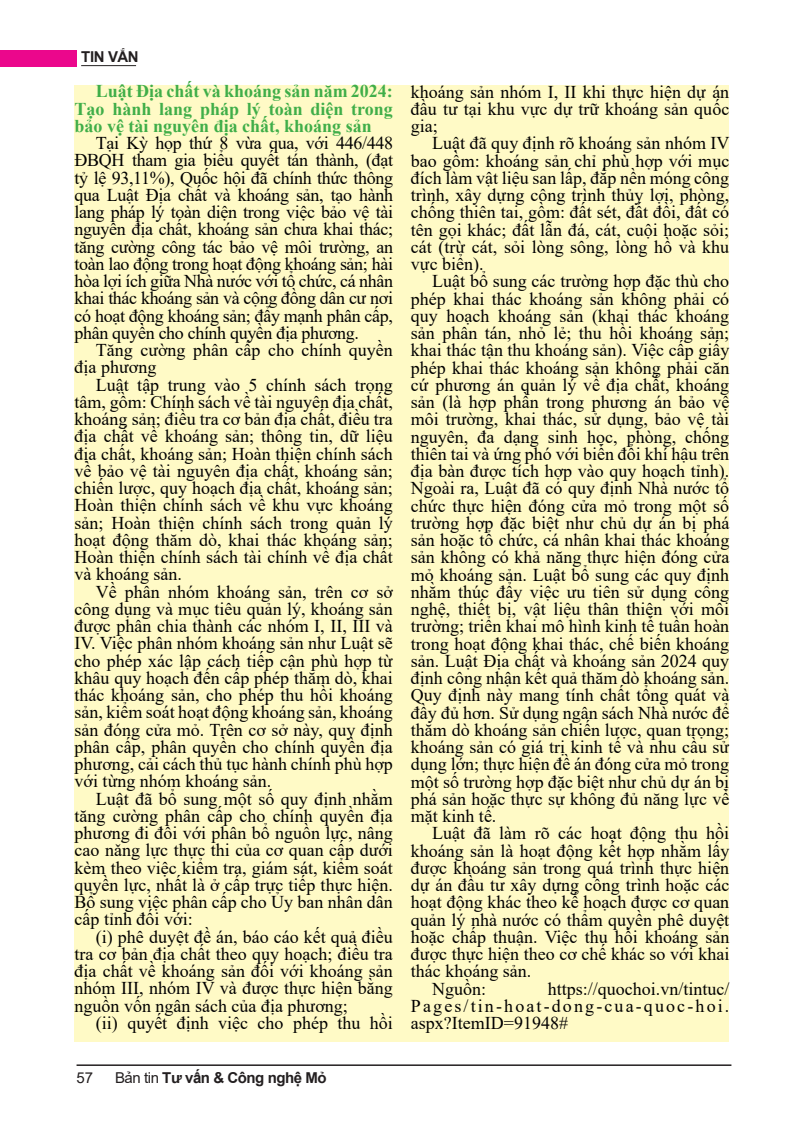
<style>
.page{position:relative;width:808px;height:1127px;background:#fff}
.page>*{position:absolute;margin:0;border:0;box-sizing:border-box;transform-origin:0 0}
.t1{font:18px/17.2px "Times New Roman";color:#000;text-align:justify}
.t2{font:700 18px/17.2px "Times New Roman";color:#40ae49;text-align:justify}
.t3{font:700 15px "Arial";letter-spacing:-.03em;color:#231f20}
.s1{font-weight:400}
</style>
<div class="page">
<hr style="left:81px;top:65px;width:55px;height:1px;background:#231f20">
<div style="left:0;top:50px;width:76px;height:16px;background:#eb078c"></div>
<hr style="left:77px;top:1064px;width:654px;height:2px;background:#231f20">
<div style="left:75px;top:85px;width:654px;height:957px;background:#fffac6"></div>
<p class="t3" style="left:81px;top:46px;width:59px">TIN VẮN</p>
<p class="t2" style="left:75px;top:82px;width:320px;text-indent:21px">Luật Địa chất và khoáng sản năm 2024:<br>Tạo hành lang pháp lý toàn diện trong bảo vệ tài nguyên địa chất, khoáng sản</p>
<p class="t1" style="left:75px;top:134px;width:320px;text-indent:21px">Tại Kỳ họp thứ 8 vừa qua, với 446/448<br>ĐBQH tham gia biểu quyết tán thành, (đạt tỷ lệ 93,11%), Quốc hội đã chính thức thông qua Luật Địa chất và khoáng sản, tạo hành lang pháp lý toàn diện trong việc bảo vệ tài nguyên địa chất, khoáng sản chưa khai thác; tăng cường công tác bảo vệ môi trường, an toàn lao động trong hoạt động khoáng sản; hài hòa lợi ích giữa Nhà nước với tổ chức, cá nhân khai thác khoáng sản và cộng đồng dân cư nơi có hoạt động khoáng sản; đẩy mạnh phân cấp, phân quyền cho chính quyền địa phương.</p>
<p class="t1" style="left:75px;top:341px;width:320px;text-indent:21px">Tăng cường phân cấp cho chính quyền địa phương</p>
<p class="t1" style="left:75px;top:375px;width:320px;text-indent:21px">Luật tập trung vào 5 chính sách trọng tâm, gồm: Chính sách về tài nguyên địa chất, khoáng sản; điều tra cơ bản địa chất, điều tra địa chất về khoáng sản; thông tin, dữ liệu địa chất, khoáng sản; Hoàn thiện chính sách về bảo vệ tài nguyên địa chất, khoáng sản; chiến lược, quy hoạch địa chất, khoáng sản; Hoàn thiện chính sách về khu vực khoáng sản; Hoàn thiện chính sách trong quản lý hoạt động thăm dò, khai thác khoáng sản; Hoàn thiện chính sách tài chính về địa chất và khoáng sản.</p>
<p class="t1" style="left:75px;top:582px;width:320px;text-indent:21px">Về phân nhóm khoáng sản, trên cơ sở công dụng và mục tiêu quản lý, khoáng sản được phân chia thành các nhóm I, II, III và IV. Việc phân nhóm khoáng sản như Luật sẽ cho phép xác lập cách tiếp cận phù hợp từ khâu quy hoạch đến cấp phép thăm dò, khai thác khoáng sản, cho phép thu hồi khoáng sản, kiểm soát hoạt động khoáng sản, khoáng sản đóng cửa mỏ. Trên cơ sở này, quy định phân cấp, phân quyền cho chính quyền địa phương, cải cách thủ tục hành chính phù hợp với từng nhóm khoáng sản.</p>
<p class="t1" style="left:75px;top:789px;width:320px;text-indent:21px">Luật đã bổ sung một số quy định nhằm tăng cường phân cấp cho chính quyền địa phương đi đôi với phân bổ nguồn lực, nâng cao nǎng lực thực thi của cơ quan cấp dưới kèm theo việc kiểm tra, giám sát, kiểm soát quyền lực, nhất là ở cấp trực tiếp thực hiện.<br>Bổ sung việc phân cấp cho Ủy ban nhân dân cấp tỉnh đối với:</p>
<p class="t1" style="left:75px;top:927px;width:320px;text-indent:21px">(i) phê duyệt đề án, báo cáo kết quả điều tra cơ bản địa chất theo quy hoạch; điều tra địa chất về khoáng sản đối với khoáng sản nhóm III, nhóm IV và được thực hiện bằng nguồn vốn ngân sách của địa phương;</p>
<p class="t1" style="left:96px;top:1014px;width:299px">(ii) quyết định việc cho phép thu hồi</p>
<p class="t3" style="left:77px;top:1067px;width:252px"><span class="s1">57 Bản tin</span> Tư vấn &amp; Công nghệ Mỏ</p>
<p class="t1" style="left:411px;top:82px;width:320px">khoáng sản nhóm I, II khi thực hiện dự án đầu tư tại khu vực dự trữ khoáng sản quốc gia;</p>
<p class="t1" style="left:411px;top:134px;width:320px;text-indent:21px">Luật đã quy định rõ khoáng sản nhóm IV bao gồm: khoáng sản chỉ phù hợp với mục đích làm vật liệu san lấp, đắp nền móng công trình, xây dựng công trình thủy lợi, phòng, chống thiên tai, gồm: đất sét, đất đồi, đất có tên gọi khác; đất lẫn đá, cát, cuội hoặc sỏi; cát (trừ cát, sỏi lòng sông, lòng hồ và khu vực biển).</p>
<p class="t1" style="left:411px;top:272px;width:320px;text-indent:21px">Luật bổ sung các trường hợp đặc thù cho phép khai thác khoáng sản không phải có quy hoạch khoáng sản (khai thác khoáng sản phân tán, nhỏ lẻ; thu hồi khoáng sản; khai thác tận thu khoáng sản). Việc cấp giấy phép khai thác khoáng sản không phải căn cứ phương án quản lý về địa chất, khoáng sản (là hợp phần trong phương án bảo vệ môi trường, khai thác, sử dụng, bảo vệ tài nguyên, đa dạng sinh học, phòng, chống thiên tai và ứng phó với biến đổi khí hậu trên địa bàn được tích hợp vào quy hoạch tỉnh).<br>Ngoài ra, Luật đã có quy định Nhà nước tổ chức thực hiện đóng cửa mỏ trong một số trường hợp đặc biệt như chủ dự án bị phá sản hoặc tổ chức, cá nhân khai thác khoáng sản không có khả năng thực hiện đóng cửa mỏ khoáng sản. Luật bổ sung các quy định nhằm thúc đẩy việc ưu tiên sử dụng công nghệ, thiết bị, vật liệu thân thiện với môi trường; triển khai mô hình kinh tế tuần hoàn trong hoạt động khai thác, chế biến khoáng sản. Luật Địa chất và khoáng sản 2024 quy định công nhận kết quả thăm dò khoáng sản.<br>Quy định này mang tính chất tổng quát và đầy đủ hơn. Sử dụng ngân sách Nhà nước để thăm dò khoáng sản chiến lược, quan trọng; khoáng sản có giá trị kinh tế và nhu cầu sử dụng lớn; thực hiện đề án đóng cửa mỏ trong một số trường hợp đặc biệt như chủ dự án bị phá sản hoặc thực sự không đủ năng lực về mặt kinh tế.</p>
<p class="t1" style="left:411px;top:824px;width:320px;text-indent:21px">Luật đã làm rõ các hoạt động thu hồi khoáng sản là hoạt động kết hợp nhằm lấy được khoáng sản trong quá trình thực hiện dự án đầu tư xây dựng công trình hoặc các hoạt động khác theo kế hoạch được cơ quan quản lý nhà nước có thẩm quyền phê duyệt hoặc chấp thuận. Việc thu hồi khoáng sản được thực hiện theo cơ chế khác so với khai thác khoáng sản.</p>
<p class="t1" style="left:432px;top:979px;width:55px">Nguồn:</p>
<p class="t1" style="left:411px;top:979px;width:320px;text-indent:137px">https://quochoi.vn/tintuc/ Pages/tin-hoat-dong-cua-quoc-hoi. aspx?ItemID=91948#</p>
</div>
